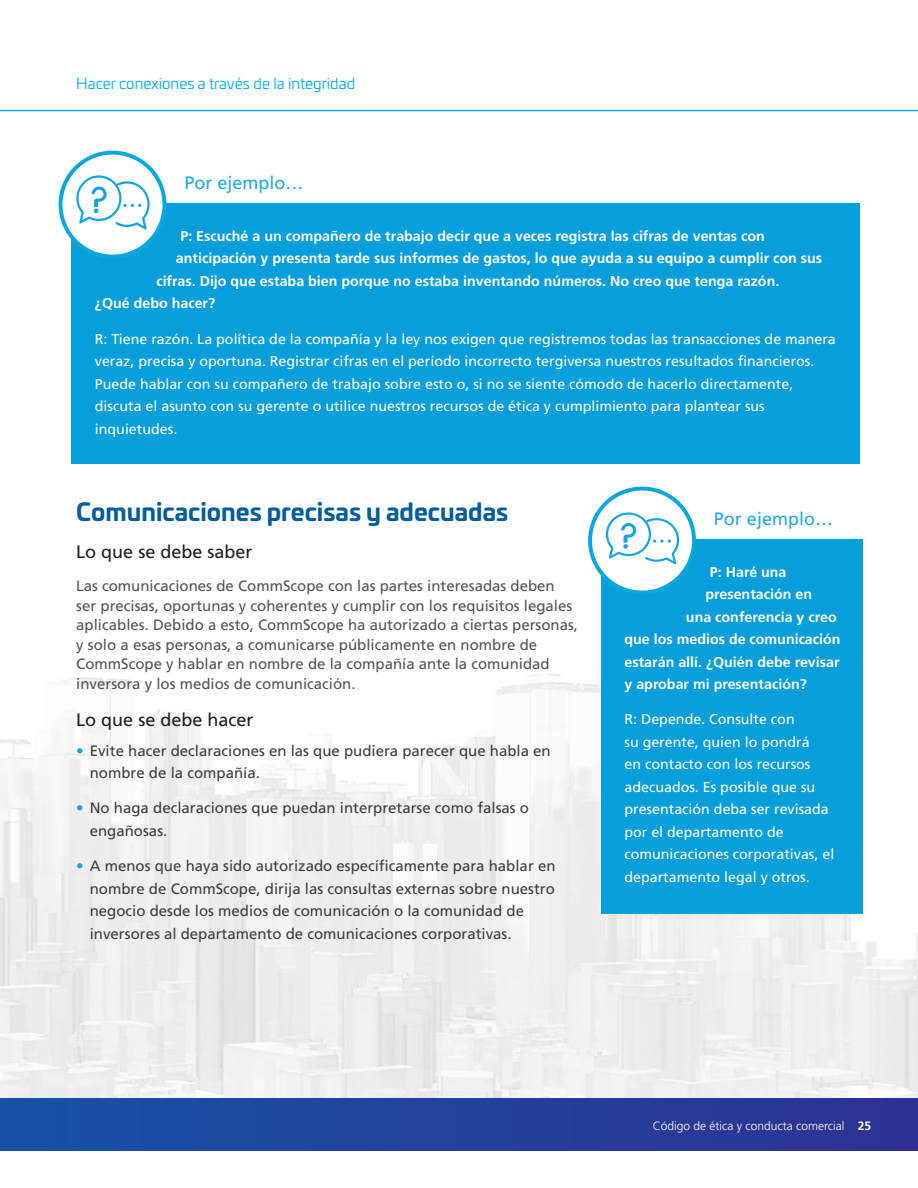
<style>
.page{position:relative;width:918px;height:1188px;background:#fff}
.page>*{position:absolute;margin:0;border:0;box-sizing:border-box;transform-origin:0 0}
.t1{font:700 24px "Univia Pro";color:#005d9c}
.t2{font:18px "Frutiger LT Pro";color:#231f20}
.t3{font:18px "Frutiger LT Pro";color:#24aae1}
.t4{font:15px/22.5px "Frutiger LT Pro";color:#3e3e3f}
.t5{font:15px/19.5px "Frutiger LT Pro";color:#545557}
.t6{font:15px "Univia Pro";color:#00aeef}
.t7{font:14.25px/22.5px "Frutiger LT Pro";color:#fff}
.t8{font:700 14.25px "Frutiger LT Pro";color:#fff}
.t9{font:300 12px "Frutiger LT Pro";color:#fff}
.s1{color:#08a7e0}
.s2{font-weight:700}
</style>
<div class="page">
<img style="left:0;top:674px;width:918px;height:425px">
<div style="left:0;top:1099px;width:918px;height:51px;background:linear-gradient(to right,#1751a6,#2e3291)"></div>
<hr style="left:0;top:110px;width:918px;height:1px;background:#08a7e0">
<div style="left:71px;top:203px;width:788px;height:260px;background:#069edb"></div>
<div style="left:61px;top:153px;width:103px;height:104px;background:#fff;border-radius:50%"></div>
<div style="left:59px;top:151px;width:107px;height:108px;border:4px solid #08a7e0;border-radius:50%"></div>
<div style="left:601px;top:539px;width:262px;height:375px;background:#069edb"></div>
<div style="left:590px;top:489px;width:104px;height:104px;background:#fff;border-radius:50%"></div>
<div style="left:588px;top:487px;width:108px;height:107px;border:4px solid #08a7e0;border-radius:50%"></div>
<svg style="left:76px;top:175px;width:74px;height:54px"></svg>
<svg style="left:606px;top:512px;width:73px;height:52px"></svg>
<p class="t6" style="left:76px;top:72px;width:280px">Hacer conexiones a través de la integridad</p>
<p class="t3" style="left:184px;top:172px;width:121px">Por ejemplo…</p>
<p class="t8" style="left:180px;top:227px;width:586px">P: Escuché a un compañero de trabajo decir que a veces registra las cifras de ventas con</p>
<p class="t8" style="left:176px;top:250px;width:648px">anticipación y presenta tarde sus informes de gastos, lo que ayuda a su equipo a cumplir con sus</p>
<p class="t8" style="left:156px;top:272px;width:624px">cifras. Dijo que estaba bien porque no estaba inventando números. No creo que tenga razón.</p>
<p class="t8" style="left:95px;top:295px;width:122px">¿Qué debo hacer?</p>
<p class="t7" style="left:95px;top:327px;width:742px">R: Tiene razón. La política de la compañía y la ley nos exigen que registremos todas las transacciones de manera veraz, precisa y oportuna. Registrar cifras en el período incorrecto tergiversa nuestros resultados financieros.<br>Puede hablar con su compañero de trabajo sobre esto o, si no se siente cómodo de hacerlo directamente, discuta el asunto con su gerente o utilice nuestros recursos de ética y cumplimiento para plantear sus inquietudes.</p>
<h1 class="t1" style="left:76px;top:493px;width:434px">Comunicaciones precisas y adecuadas</h1>
<p class="t2" style="left:76px;top:541px;width:178px">Lo que se debe saber</p>
<p class="t5" style="left:76px;top:576px;width:503px">Las comunicaciones de CommScope con las partes interesadas deben ser precisas, oportunas y coherentes y cumplir con los requisitos legales aplicables. Debido a esto, CommScope ha autorizado a ciertas personas, y solo a esas personas, a comunicarse públicamente en nombre de CommScope y hablar en nombre de la compañía ante la comunidad inversora y los medios de comunicación.</p>
<p class="t2" style="left:76px;top:709px;width:179px">Lo que se debe hacer</p>
<p class="t4" style="left:90px;top:739px;width:462px;text-indent:-14px"><span class="s1">•</span> Evite hacer declaraciones en las que pudiera parecer que habla en nombre de la compañía.</p>
<p class="t4" style="left:90px;top:797px;width:441px;text-indent:-14px"><span class="s1">•</span> No haga declaraciones que puedan interpretarse como falsas o engañosas.</p>
<p class="t4" style="left:90px;top:855px;width:467px;text-indent:-14px"><span class="s1">•</span> A menos que haya sido autorizado específicamente para hablar en nombre de CommScope, dirija las consultas externas sobre nuestro negocio desde los medios de comunicación o la comunidad de inversores al departamento de comunicaciones corporativas.</p>
<p class="t3" style="left:714px;top:508px;width:121px">Por ejemplo…</p>
<p class="t8" style="left:710px;top:563px;width:78px">P: Haré una</p>
<p class="t8" style="left:705px;top:586px;width:108px">presentación en</p>
<p class="t8" style="left:686px;top:608px;width:152px">una conferencia y creo</p>
<p class="t8" style="left:624px;top:631px;width:218px">que los medios de comunicación</p>
<p class="t8" style="left:624px;top:653px;width:217px">estarán allí. ¿Quién debe revisar</p>
<p class="t8" style="left:624px;top:676px;width:184px">y aprobar mi presentación?</p>
<p class="t7" style="left:624px;top:708px;width:211px">R: Depende. Consulte con<br>su gerente, quien lo pondrá<br>en contacto con los recursos adecuados. Es posible que su presentación deba ser revisada por el departamento de comunicaciones corporativas, el departamento legal y otros.</p>
<p class="t9" style="left:653px;top:1118px;width:220px">Código de ética y conducta comercial <span class="s2">25</span></p>
</div>
